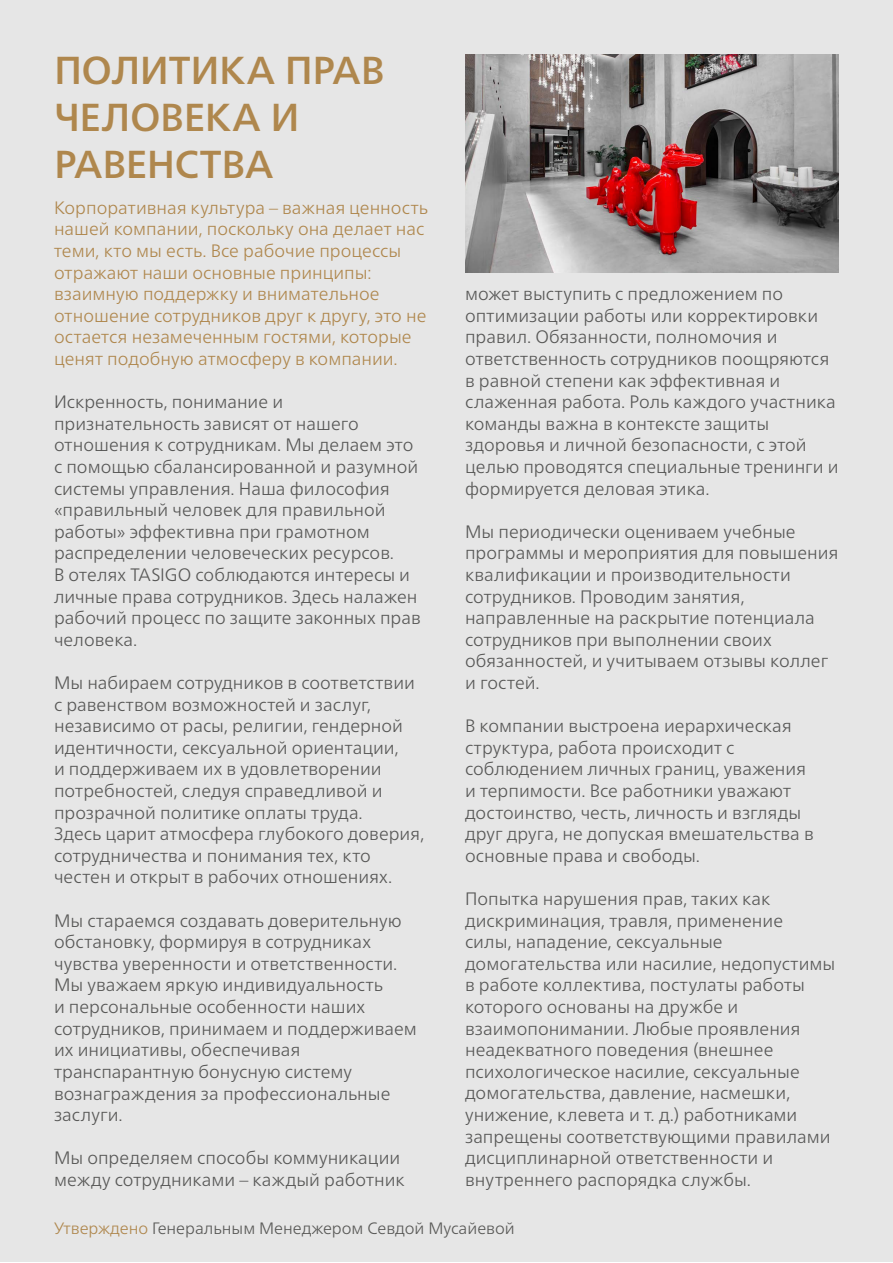
<style>
.page{position:relative;width:893px;height:1263px;background:#fff}
.page>*{position:absolute;margin:0;border:0;box-sizing:border-box;transform-origin:0 0}
.t1{font:500 39px/46.8px "Neue Frutiger World";letter-spacing:-.015em;color:#af874d}
.t2{font:300 18px/21.6px "Neue Frutiger World";letter-spacing:.005em;color:#575756}
.t3{font:300 18px/21.6px "Neue Frutiger World";color:#af874d}
.t4{font:300 16.5px "Neue Frutiger World";color:#585856}
.s1{color:#af874d}
</style>
<div class="page">
<div style="left:1px;top:1px;width:892px;height:1261px;background:#e6e6e6"></div>
<img style="left:465px;top:54px;width:374px;height:218px">
<h1 class="t1" style="left:54px;top:47px;width:332px">ПОЛИТИКА ПРАВ<br>ЧЕЛОВЕКА И<br>РАВЕНСТВА</h1>
<p class="t3" style="left:54px;top:197px;width:375px">Корпоративная культура – важная ценность нашей компании, поскольку она делает нас теми, кто мы есть. Все рабочие процессы отражают наши основные принципы: взаимную поддержку и внимательное отношение сотрудников друг к другу, это не остается незамеченным гостями, которые ценят подобную атмосферу в компании.</p>
<p class="t2" style="left:54px;top:391px;width:368px">Искренность, понимание и признательность зависят от нашего отношения к сотрудникам. Мы делаем это с помощью сбалансированной и разумной системы управления. Наша философия «правильный человек для правильной работы» эффективна при грамотном распределении человеческих ресурсов.<br>В отелях TASIGO соблюдаются интересы и личные права сотрудников. Здесь налажен рабочий процесс по защите законных прав человека.</p>
<p class="t2" style="left:54px;top:672px;width:372px">Мы набираем сотрудников в соответствии с равенством возможностей и заслуг, независимо от расы, религии, гендерной идентичности, сексуальной ориентации,<br>и поддерживаем их в удовлетворении потребностей, следуя справедливой и прозрачной политике оплаты труда.<br>Здесь царит атмосфера глубокого доверия, сотрудничества и понимания тех, кто честен и открыт в рабочих отношениях.</p>
<p class="t2" style="left:54px;top:910px;width:364px">Мы стараемся создавать доверительную обстановку, формируя в сотрудниках чувства уверенности и ответственности.<br>Мы уважаем яркую индивидуальность<br>и персональные особенности наших сотрудников, принимаем и поддерживаем их инициативы, обеспечивая транспарантную бонусную систему вознаграждения за профессиональные заслуги.</p>
<p class="t2" style="left:54px;top:1147px;width:352px">Мы определяем способы коммуникации между сотрудниками – каждый работник</p>
<p class="t2" style="left:465px;top:283px;width:375px">может выступить с предложением по оптимизации работы или корректировки правил. Обязанности, полномочия и ответственность сотрудников поощряются в равной степени как эффективная и слаженная работа. Роль каждого участника команды важна в контексте защиты здоровья и личной безопасности, с этой целью проводятся специальные тренинги и формируется деловая этика.</p>
<p class="t2" style="left:465px;top:521px;width:375px">Мы периодически оцениваем учебные программы и мероприятия для повышения квалификации и производительности сотрудников. Проводим занятия, направленные на раскрытие потенциала сотрудников при выполнении своих обязанностей, и учитываем отзывы коллег и гостей.</p>
<p class="t2" style="left:465px;top:715px;width:350px">В компании выстроена иерархическая структура, работа происходит с соблюдением личных границ, уважения и терпимости. Все работники уважают достоинство, честь, личность и взгляды друг друга, не допуская вмешательства в основные права и свободы.</p>
<p class="t2" style="left:465px;top:888px;width:372px">Попытка нарушения прав, таких как дискриминация, травля, применение<br>силы, нападение, сексуальные домогательства или насилие, недопустимы в работе коллектива, постулаты работы которого основаны на дружбе и взаимопонимании. Любые проявления неадекватного поведения (внешнее психологическое насилие, сексуальные домогательства, давление, насмешки, унижение, клевета и т. д.) работниками запрещены соответствующими правилами дисциплинарной ответственности и внутреннего распорядка службы.</p>
<p class="t4" style="left:54px;top:1215px;width:462px"><span class="s1">Утверждено</span> Генеральным Менеджером Севдой Мусайевой</p>
</div>
